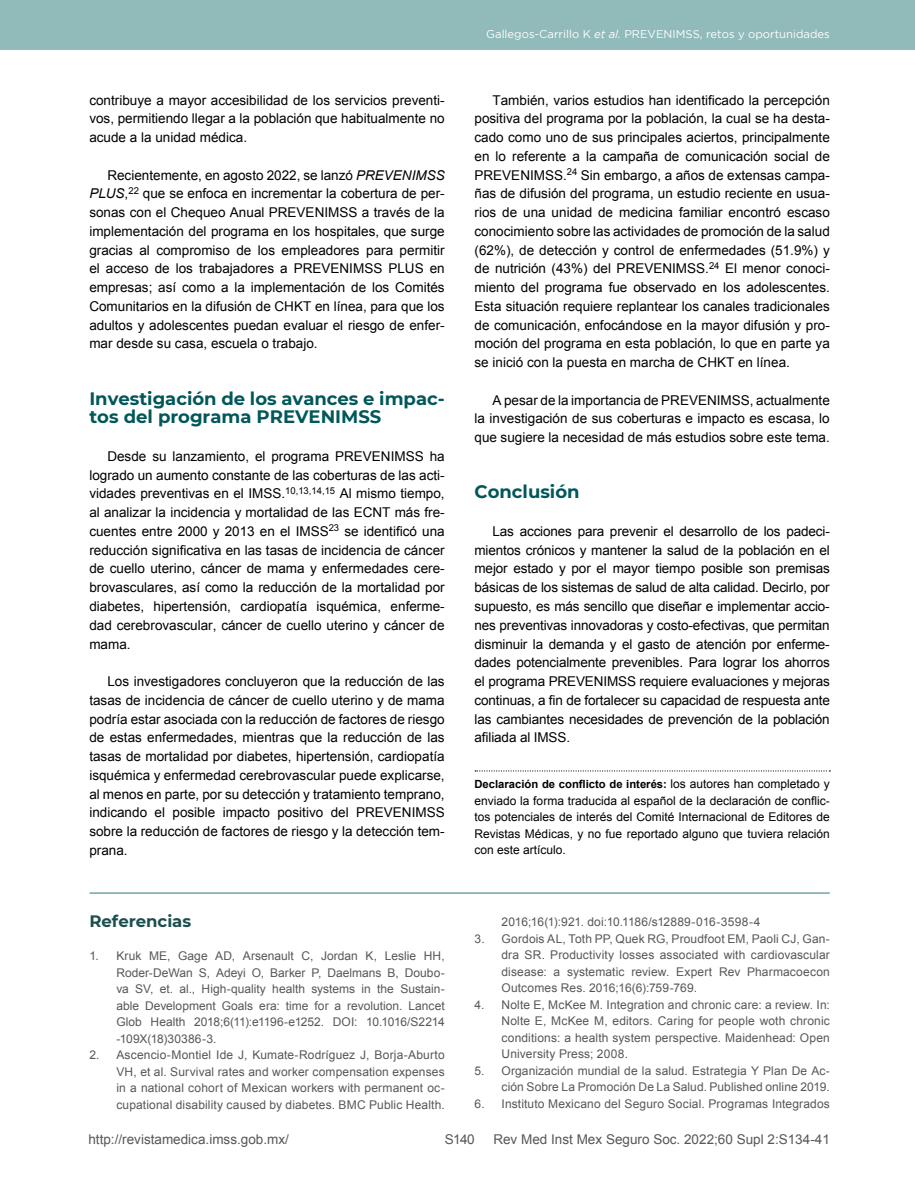
<style>
.page{position:relative;width:915px;height:1191px;background:#fff}
.page>*{position:absolute;margin:0;border:0;box-sizing:border-box;transform-origin:0 0}
.t1{font:700 18px/18.8px "Montserrat";color:#01575a}
.t2{font:700 16.5px "Montserrat";color:#1b4e4e}
.t3{font:13.5px/18.8px "Arial";color:#000;text-align:justify}
.t4{font:13.5px "Arial";color:#575756}
.t5{font:12px/16.5px "Arial";letter-spacing:.01em;color:#575756;text-align:justify}
.t6{font:12px/16.5px "Arial";color:#000;text-align:justify}
.t7{font:700 11.25px "Arial";color:#000}
.t8{font:11.25px "Gotham";color:#fff}
.s1{font-style:italic}
.s2{font-weight:400;font-size:12px}
</style>
<div class="page">
<div style="left:0;top:0;width:914px;height:50px;background:#91baba"></div>
<svg style="left:475px;top:770px;width:355px;height:1px"></svg>
<hr style="left:89px;top:892px;width:740px;height:1px;background:#6fa5a5">
<p class="t3" style="left:89px;top:91px;width:357px">contribuye a mayor accesibilidad de los servicios preventi&shy;vos, permitiendo llegar a la población que habitualmente no acude a la unidad médica.</p>
<p class="t3" style="left:89px;top:166px;width:357px;text-indent:18px">Recientemente, en agosto 2022, se lanzó <span class="s1">PREVENIMSS PLUS</span>,<sup>22</sup> que se enfoca en incrementar la cobertura de per&shy;sonas con el Chequeo Anual PREVENIMSS a través de la implementación del programa en los hospitales, que surge gracias al compromiso de los empleadores para permitir el acceso de los trabajadores a PREVENIMSS PLUS en empresas; así como a la implementación de los Comités Comunitarios en la difusión de CHKT en línea, para que los adultos y adolescentes puedan evaluar el riesgo de enfer&shy;mar desde su casa, escuela o trabajo.</p>
<h1 class="t1" style="left:89px;top:388px;width:357px">Investigación de los avances e impac&shy;tos del programa PREVENIMSS</h1>
<p class="t3" style="left:89px;top:447px;width:357px;text-indent:18px">Desde su lanzamiento, el programa PREVENIMSS ha logrado un aumento constante de las coberturas de las acti&shy;vidades preventivas en el IMSS.<sup>10,13,14,15</sup> Al mismo tiempo, al analizar la incidencia y mortalidad de las ECNT más fre&shy;cuentes entre 2000 y 2013 en el IMSS<sup>23</sup> se identificó una reducción significativa en las tasas de incidencia de cáncer de cuello uterino, cáncer de mama y enfermedades cere&shy;brovasculares, así como la reducción de la mortalidad por diabetes, hipertensión, cardiopatía isquémica, enferme&shy;dad cerebrovascular, cáncer de cuello uterino y cáncer de mama.</p>
<p class="t3" style="left:89px;top:672px;width:357px;text-indent:18px">Los investigadores concluyeron que la reducción de las tasas de incidencia de cáncer de cuello uterino y de mama podría estar asociada con la reducción de factores de riesgo de estas enfermedades, mientras que la reducción de las tasas de mortalidad por diabetes, hipertensión, cardiopatía isquémica y enfermedad cerebrovascular puede explicarse, al menos en parte, por su detección y tratamiento temprano, indicando el posible impacto positivo del PREVENIMSS sobre la reducción de factores de riesgo y la detección tem&shy;prana.</p>
<p class="t2" style="left:89px;top:909px;width:103px">Referencias</p>
<p class="t5" style="left:116px;top:947px;width:330px;text-indent:-27px">1. Kruk ME, Gage AD, Arsenault C, Jordan K, Leslie HH, Roder-DeWan S, Adeyi O, Barker P, Daelmans B, Doubo&shy;va SV, et. al., High-quality health systems in the Sustain&shy;able Development Goals era: time for a revolution. Lancet Glob Health 2018;6(11):e1196-e1252. DOI: 10.1016/S2214 -109X(18)30386-3.</p>
<p class="t5" style="left:116px;top:1046px;width:330px;text-indent:-27px">2. Ascencio-Montiel Ide J, Kumate-Rodríguez J, Borja-Aburto VH, et al. Survival rates and worker compensation expenses in a national cohort of Mexican workers with permanent oc&shy;cupational disability caused by diabetes. BMC Public Health.</p>
<p class="t8" style="left:486px;top:28px;width:345px">Gallegos-Carrillo K <span class="s1">et al.</span> PREVENIMSS, retos y oportunidades</p>
<p class="t3" style="left:474px;top:91px;width:357px;text-indent:18px">También, varios estudios han identificado la percepción positiva del programa por la población, la cual se ha desta&shy;cado como uno de sus principales aciertos, principalmente en lo referente a la campaña de comunicación social de PREVENIMSS.<sup>24</sup> Sin embargo, a años de extensas campa&shy;ñas de difusión del programa, un estudio reciente en usua&shy;rios de una unidad de medicina familiar encontró escaso conocimiento sobre las actividades de promoción de la salud (62%), de detección y control de enfermedades (51.9%) y de nutrición (43%) del PREVENIMSS.<sup>24</sup> El menor conoci&shy;miento del programa fue observado en los adolescentes.<br>Esta situación requiere replantear los canales tradicionales de comunicación, enfocándose en la mayor difusión y pro&shy;moción del programa en esta población, lo que en parte ya se inició con la puesta en marcha de CHKT en línea.</p>
<p class="t3" style="left:474px;top:391px;width:357px;text-indent:18px">A pesar de la importancia de PREVENIMSS, actualmente la investigación de sus coberturas e impacto es escasa, lo que sugiere la necesidad de más estudios sobre este tema.</p>
<h1 class="t1" style="left:474px;top:482px;width:107px">Conclusión</h1>
<p class="t3" style="left:474px;top:522px;width:357px;text-indent:18px">Las acciones para prevenir el desarrollo de los padeci&shy;mientos crónicos y mantener la salud de la población en el mejor estado y por el mayor tiempo posible son premisas básicas de los sistemas de salud de alta calidad. Decirlo, por supuesto, es más sencillo que diseñar e implementar accio&shy;nes preventivas innovadoras y costo-efectivas, que permitan disminuir la demanda y el gasto de atención por enferme&shy;dades potencialmente prevenibles. Para lograr los ahorros el programa PREVENIMSS requiere evaluaciones y mejoras continuas, a fin de fortalecer su capacidad de respuesta ante las cambiantes necesidades de prevención de la población afiliada al IMSS.</p>
<p class="t7" style="left:474px;top:776px;width:357px">Declaración de conflicto de interés: <span class="s2">los autores han completado y</span></p>
<p class="t6" style="left:474px;top:792px;width:357px">enviado la forma traducida al español de la declaración de conflic&shy;tos potenciales de interés del Comité Internacional de Editores de Revistas Médicas, y no fue reportado alguno que tuviera relación con este artículo.</p>
<p class="t5" style="left:501px;top:914px;width:260px">2016;16(1):921. doi:10.1186/s12889-016-3598-4</p>
<p class="t5" style="left:501px;top:930px;width:330px;text-indent:-27px">3. Gordois AL, Toth PP, Quek RG, Proudfoot EM, Paoli CJ, Gan&shy;dra SR. Productivity losses associated with cardiovascular disease: a systematic review. Expert Rev Pharmacoecon Outcomes Res. 2016;16(6):759-769.</p>
<p class="t5" style="left:501px;top:996px;width:330px;text-indent:-27px">4. Nolte E, McKee M. Integration and chronic care: a review. In:<br>Nolte E, McKee M, editors. Caring for people woth chronic conditions: a health system perspective. Maidenhead: Open University Press; 2008.</p>
<p class="t5" style="left:474px;top:1062px;width:357px;text-align:right">5. Organización mundial de la salud. Estrategia Y Plan De Ac&shy;ción Sobre La Promoción De La Salud. Published online 2019.</p>
<p class="t5" style="left:474px;top:1095px;width:357px">6. Instituto Mexicano del Seguro Social. Programas Integrados</p>
<p class="t4" style="left:88px;top:1130px;width:202px">http://revistamedica.imss.gob.mx/</p>
<p class="t4" style="left:493px;top:1130px;width:338px">Rev Med Inst Mex Seguro Soc. 2022;60 Supl 2:S134-41</p>
<p class="t4" style="left:444px;top:1130px;width:31px">S140</p>
</div>
